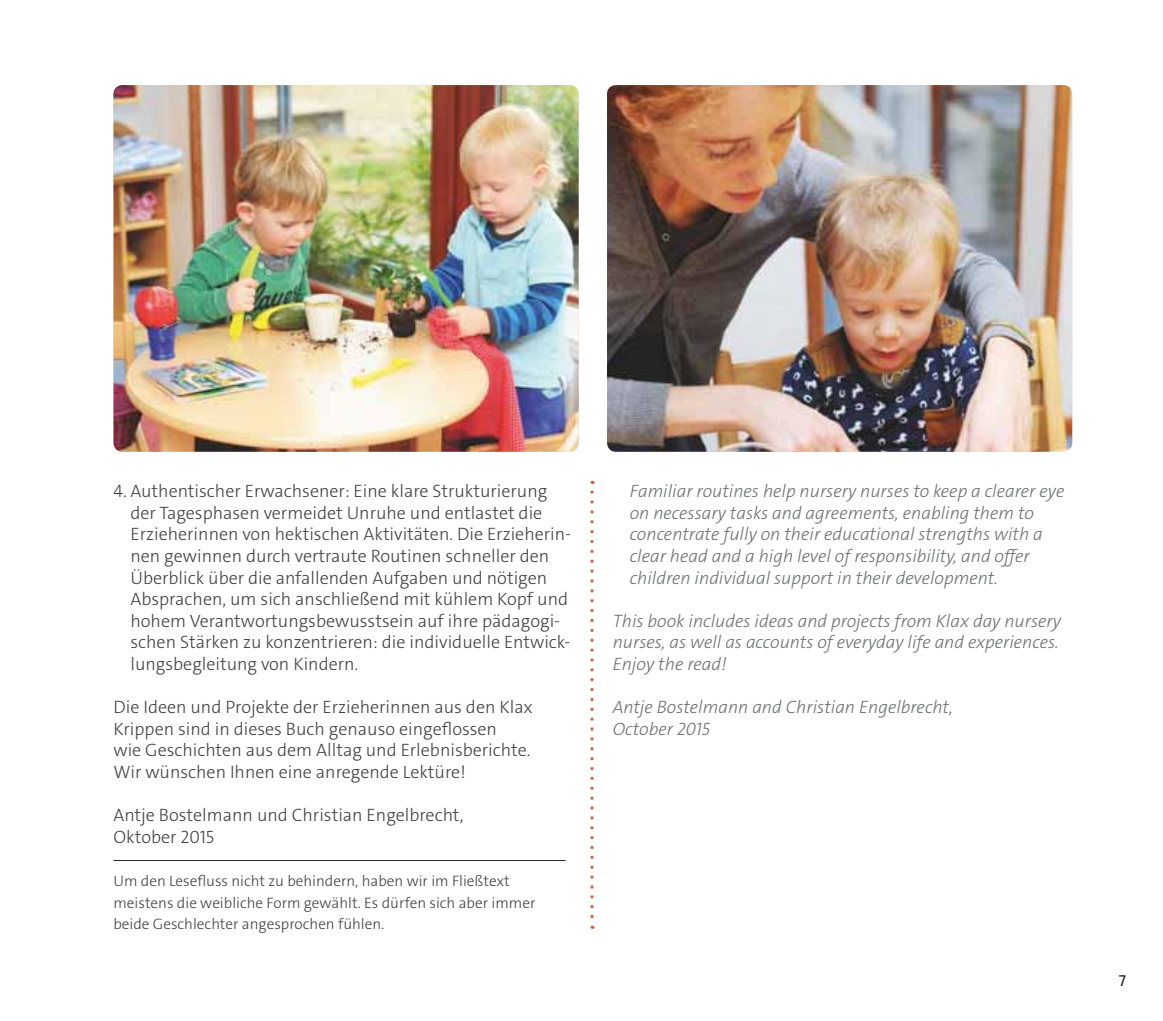
<style>
.page{position:relative;width:1163px;height:1021px;background:#fff}
.page>*{position:absolute;margin:0;border:0;box-sizing:border-box;transform-origin:0 0}
.t1{font:300 18px/21.6px "The Sans C4 s";color:#424342}
.t2{font:italic 300 18px/21.6px "The Sans C4 s";color:#707271}
.t3{font:16px "The Sans C4 s";color:#292b2a}
.t4{font:300 15.2px/21.6px "The Sans C4 s";color:#424342}
</style>
<div class="page">
<svg style="left:590px;top:492px;width:3px;height:436px"></svg>
<img style="left:113px;top:85px;width:465px;height:367px;border-radius:9px">
<img style="left:607px;top:85px;width:464px;height:367px;border-radius:9px">
<hr style="left:113px;top:860px;width:452px;height:1px;background:#292b2a">
<p class="t1" style="left:130px;top:482px;width:442px;text-indent:-17px">4. Authentischer Erwachsener: Eine klare Strukturierung der Tagesphasen vermeidet Unruhe und entlastet die Erzieherinnen von hektischen Aktivitäten. Die Erzieherin&shy;nen gewinnen durch vertraute Routinen schneller den Überblick über die anfallenden Aufgaben und nötigen Absprachen, um sich anschließend mit kühlem Kopf und hohem Verantwortungsbewusstsein auf ihre pädagogi&shy;schen Stärken zu konzentrieren: die individuelle Entwick&shy;lungsbegleitung von Kindern.</p>
<p class="t1" style="left:113px;top:698px;width:421px">Die Ideen und Projekte der Erzieherinnen aus den Klax Krippen sind in dieses Buch genauso eingeflossen<br>wie Geschichten aus dem Alltag und Erlebnisberichte.<br>Wir wünschen Ihnen eine anregende Lektüre!</p>
<p class="t1" style="left:113px;top:806px;width:351px">Antje Bostelmann und Christian Engelbrecht,<br>Oktober 2015</p>
<p class="t4" style="left:113px;top:871px;width:423px">Um den Lesefluss nicht zu behindern, haben wir im Fließtext meistens die weibliche Form gewählt. Es dürfen sich aber immer beide Geschlechter angesprochen fühlen.</p>
<p class="t2" style="left:629px;top:482px;width:436px">Familiar routines help nursery nurses to keep a clearer eye on necessary tasks and agreements, enabling them to concentrate fully on their educational strengths with a clear head and a high level of responsibility, and offer children individual support in their development.</p>
<p class="t2" style="left:612px;top:611px;width:450px">This book includes ideas and projects from Klax day nursery nurses, as well as accounts of everyday life and experiences.<br>Enjoy the read!</p>
<p class="t2" style="left:612px;top:698px;width:342px">Antje Bostelmann and Christian Engelbrecht,<br>October 2015</p>
<p class="t3" style="left:1118px;top:970px;width:9px">7</p>
</div>
